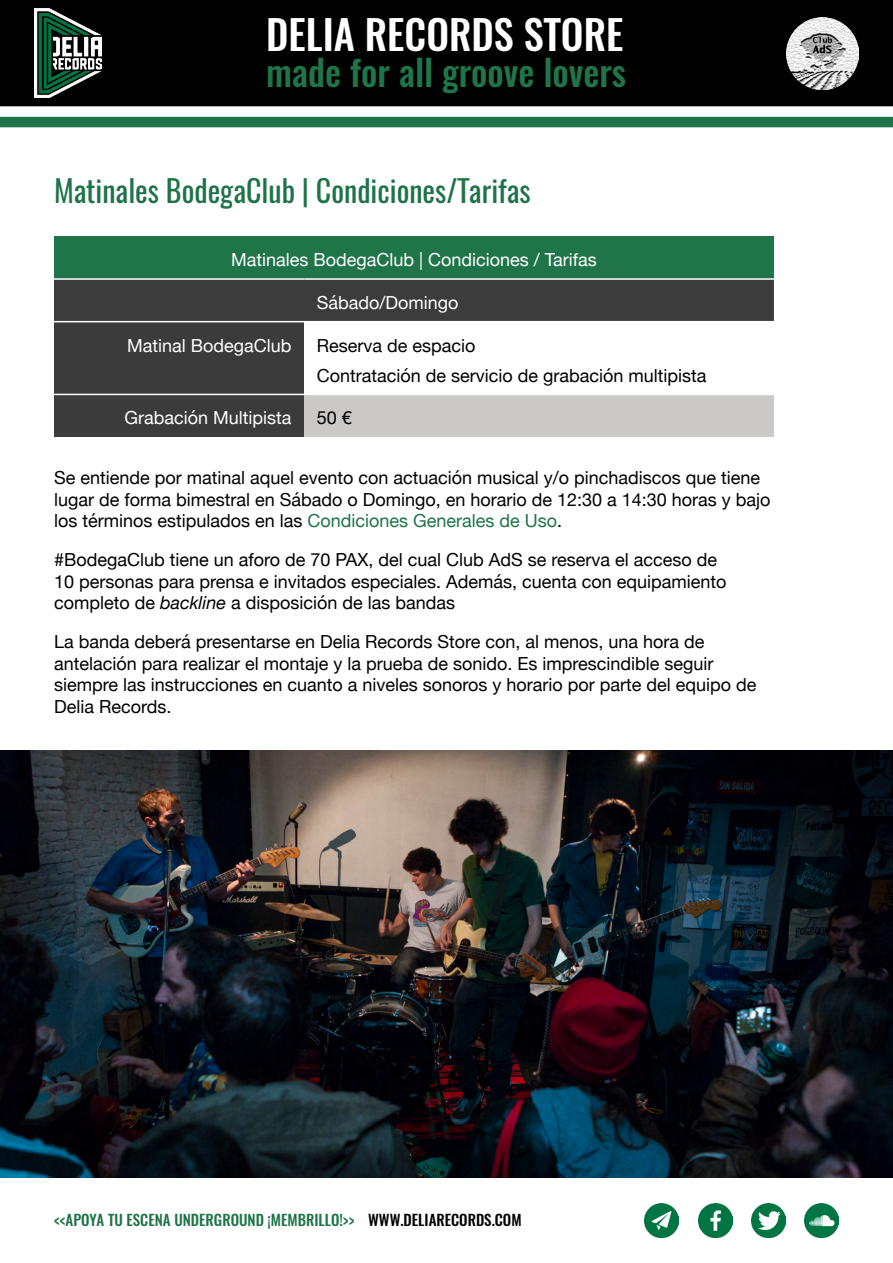
<style>
.page{position:relative;width:893px;height:1263px;background:#fff}
.page>*{position:absolute;margin:0;border:0;box-sizing:border-box;transform-origin:0 0}
.t1{font:500 40.5px "Oswald";color:#fff}
.t2{font:500 36px "Oswald";color:#1f7448}
.t3{font:30px "Oswald";color:#1e7448}
.t4{font:18px/21.6px "Helvetica Neue";color:#000}
.t5{font:18px "Helvetica Neue";color:#fff}
.t6{font:500 15px "Oswald";color:#1f7448}
.s1{color:#1f7448}
.s2{font-style:italic}
.s3{color:#020203}
</style>
<div class="page">
<div style="left:54px;top:236px;width:720px;height:43px;background:#1f7448"></div>
<div style="left:54px;top:280px;width:720px;height:41px;background:#3c3c3c"></div>
<div style="left:54px;top:322px;width:250px;height:72px;background:#3c3b3b"></div>
<div style="left:54px;top:394px;width:250px;height:43px;background:#3c3b3b"></div>
<div style="left:304px;top:394px;width:470px;height:43px;background:#cac9c8"></div>
<hr style="left:54px;top:278px;width:250px;height:2px;background:#fff">
<hr style="left:304px;top:278px;width:470px;height:2px;background:#fff">
<hr style="left:304px;top:394px;width:470px;height:1px;background:#fff">
<hr style="left:54px;top:394px;width:250px;height:1px;background:#fff">
<img style="left:0;top:750px;width:893px;height:428px">
<div style="left:1px;top:1px;width:891px;height:105px;background:#000"></div>
<div style="left:0;top:0;width:893px;height:106px;border:2px solid #000"></div>
<img style="left:34px;top:8px;width:68px;height:90px">
<img style="left:787px;top:17px;width:72px;height:72px">
<div style="left:0;top:117px;width:893px;height:10px;background:#1f7448"></div>
<img style="left:805px;top:1203px;width:34px;height:34px">
<img style="left:752px;top:1203px;width:34px;height:34px">
<img style="left:698px;top:1203px;width:34px;height:34px">
<img style="left:645px;top:1203px;width:34px;height:34px">
<h1 class="t1" style="left:266px;top:6px;width:359px">DELIA RECORDS STORE</h1>
<h2 class="t2" style="left:266px;top:47px;width:361px">made for all groove lovers</h2>
<h3 class="t3" style="left:54px;top:170px;width:478px">Matinales BodegaClub | Condiciones/Tarifas</h3>
<p class="t5" style="left:231px;top:247px;width:367px">Matinales BodegaClub | Condiciones / Tarifas</p>
<p class="t5" style="left:317px;top:289px;width:143px">Sábado/Domingo</p>
<p class="t5" style="left:127px;top:332px;width:166px">Matinal BodegaClub</p>
<p class="t4" style="left:317px;top:331px;width:391px;line-height:30.2px">Reserva de espacio<br>Contratación de servicio de grabación multipista</p>
<p class="t5" style="left:124px;top:405px;width:169px">Grabación Multipista</p>
<p class="t4" style="left:317px;top:408px;width:37px">50 €</p>
<p class="t4" style="left:54px;top:468px;width:718px">Se entiende por matinal aquel evento con actuación musical y/o pinchadiscos que tiene lugar de forma bimestral en Sábado o Domingo, en horario de 12:30 a 14:30 horas y bajo los términos estipulados en las <span class="s1">Condiciones Generales de Uso</span>.</p>
<p class="t4" style="left:54px;top:550px;width:674px">#BodegaClub tiene un aforo de 70 PAX, del cual Club AdS se reserva el acceso de<br>10 personas para prensa e invitados especiales. Además, cuenta con equipamiento completo de <span class="s2">backline</span> a disposición de las bandas</p>
<p class="t4" style="left:54px;top:632px;width:704px">La banda deberá presentarse en Delia Records Store con, al menos, una hora de antelación para realizar el montaje y la prueba de sonido. Es imprescindible seguir siempre las instrucciones en cuanto a niveles sonoros y horario por parte del equipo de Delia Records.</p>
<p class="t6" style="left:54px;top:1209px;width:469px">&lt;&lt;APOYA TU ESCENA UNDERGROUND ¡MEMBRILLO!&gt;&gt; <span class="s3">WWW.DELIARECORDS.COM</span></p>
</div>
